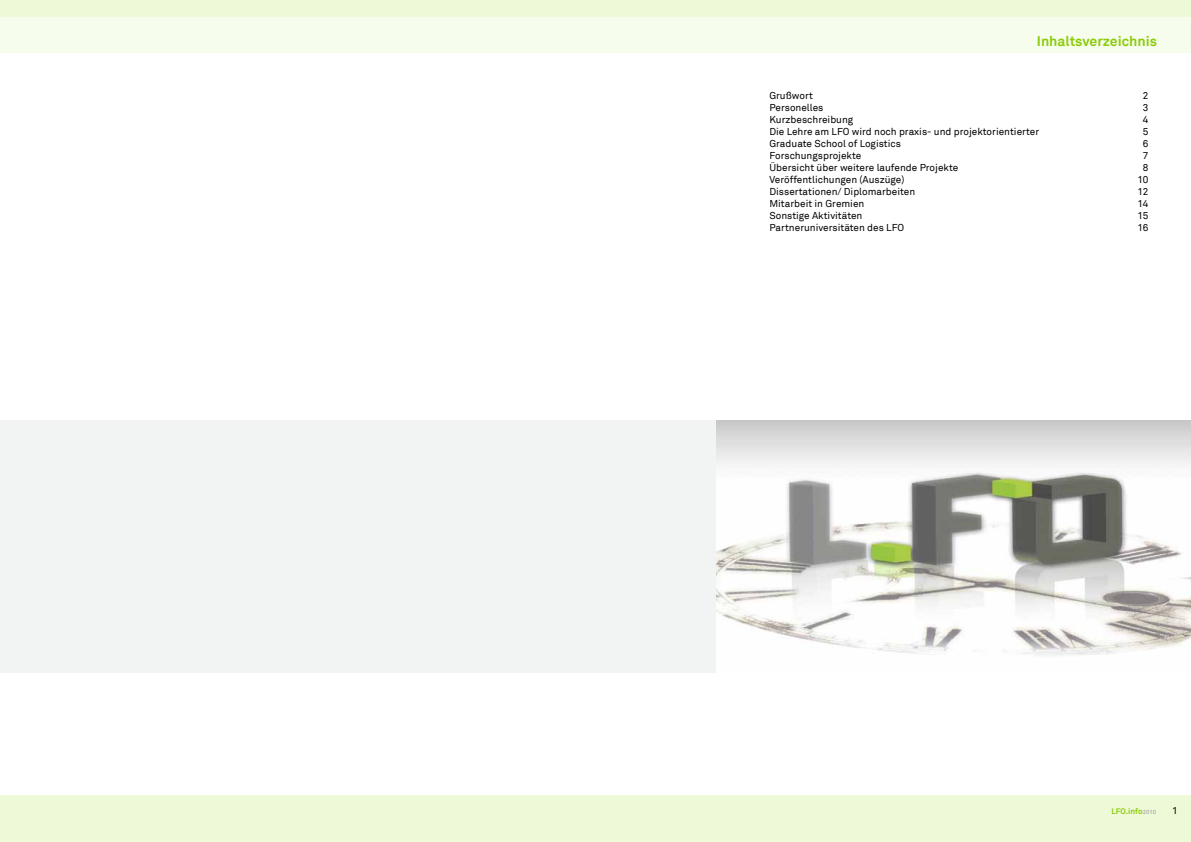
<style>
.page{position:relative;width:1191px;height:842px;background:#fff}
.page>*{position:absolute;margin:0;border:0;box-sizing:border-box;transform-origin:0 0}
.t1{font:700 14px "Akkurat";color:#8ccb0c}
.t2{font:10px "Akkurat";color:#000}
.t3{font:700 8px "Akkurat";color:#8ccb0c}
.s1{font-size:6px;color:#afafb0}
</style>
<div class="page">
<div style="left:0;top:795px;width:1191px;height:47px;background:#eefad7"></div>
<div style="left:0;top:0;width:1191px;height:17px;background:#eefad7"></div>
<div style="left:0;top:420px;width:1191px;height:252px;background:#f2f3f3"></div>
<div style="left:0;top:17px;width:1191px;height:35px;background:#f6fdec"></div>
<img style="left:716px;top:420px;width:475px;height:252px">
<h1 class="t1" style="left:1036px;top:32px;width:122px">Inhaltsverzeichnis</h1>
<p class="t2" style="left:769px;top:90px;width:45px">Grußwort</p>
<p class="t2" style="left:1143px;top:90px;width:7px">2</p>
<p class="t2" style="left:769px;top:102px;width:56px">Personelles</p>
<p class="t2" style="left:1143px;top:102px;width:7px">3</p>
<p class="t2" style="left:769px;top:114px;width:85px">Kurzbeschreibung</p>
<p class="t2" style="left:1143px;top:114px;width:7px">4</p>
<p class="t2" style="left:769px;top:126px;width:271px">Die Lehre am LFO wird noch praxis- und projektorientierter</p>
<p class="t2" style="left:1143px;top:126px;width:7px">5</p>
<p class="t2" style="left:769px;top:138px;width:133px">Graduate School of Logistics</p>
<p class="t2" style="left:1143px;top:138px;width:7px">6</p>
<p class="t2" style="left:769px;top:150px;width:93px">Forschungsprojekte</p>
<p class="t2" style="left:1143px;top:150px;width:7px">7</p>
<p class="t2" style="left:769px;top:162px;width:190px">Übersicht über weitere laufende Projekte</p>
<p class="t2" style="left:1143px;top:162px;width:7px">8</p>
<p class="t2" style="left:769px;top:174px;width:136px">Veröffentlichungen (Auszüge)</p>
<p class="t2" style="left:1137px;top:174px;width:13px">10</p>
<p class="t2" style="left:769px;top:186px;width:147px">Dissertationen/ Diplomarbeiten</p>
<p class="t2" style="left:1137px;top:186px;width:13px">12</p>
<p class="t2" style="left:769px;top:198px;width:96px">Mitarbeit in Gremien</p>
<p class="t2" style="left:1137px;top:198px;width:13px">14</p>
<p class="t2" style="left:769px;top:210px;width:95px">Sonstige Aktivitäten</p>
<p class="t2" style="left:1137px;top:210px;width:13px">15</p>
<p class="t2" style="left:769px;top:222px;width:136px">Partneruniversitäten des LFO</p>
<p class="t2" style="left:1137px;top:222px;width:13px">16</p>
<p class="t3" style="left:1111px;top:806px;width:46px">LFO.info<span class="s1">2010</span></p>
<p class="t2" style="left:1172px;top:805px;width:7px">1</p>
</div>
